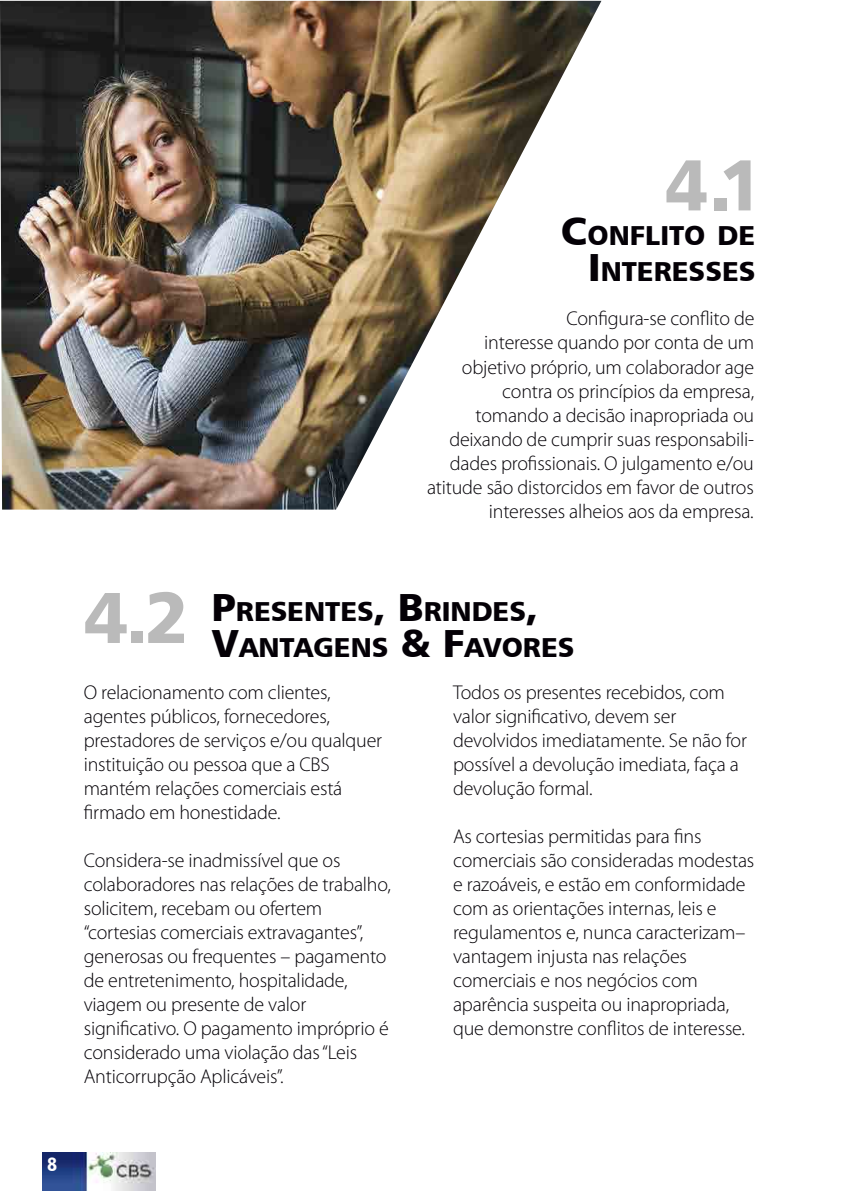
<style>
.page{position:relative;width:851px;height:1191px;background:#fff}
.page>*{position:absolute;margin:0;border:0;box-sizing:border-box;transform-origin:0 0}
.t1{font:27.4px/36px "Humanist 777 BT Black B";color:#040006;text-align:right}
.t2{font:300 20px/24px "Myriad Pro";letter-spacing:-.01em;color:#040006}
.t3{font:19.2px "Humanist 777 BT Black Condensed B";color:#fff}
.s1{font-size:39.2px}
</style>
<div class="page">
<img style="left:0;top:1px;width:601px;height:508px">
<svg style="left:666px;top:160px;width:40px;height:50px"></svg>
<div style="left:714px;top:198px;width:12px;height:12px;background:#bababa"></div>
<svg style="left:723px;top:160px;width:27px;height:50px"></svg>
<svg style="left:85px;top:593px;width:42px;height:50px"></svg>
<div style="left:131px;top:631px;width:12px;height:12px;background:#bababa"></div>
<svg style="left:148px;top:592px;width:36px;height:51px"></svg>
<img style="left:42px;top:1152px;width:114px;height:39px">
<h1 class="t1" style="left:560px;top:217px;width:196px"><span class="s1">C</span>ONFLITO DE<br><span class="s1">I</span>NTERESSES</h1>
<p class="t2" style="left:427px;top:307px;width:329px;text-align:right">Configura-se conflito de<br>interesse quando por conta de um objetivo próprio, um colaborador age contra os princípios da empresa, tomando a decisão inapropriada ou deixando de cumprir suas responsabili&shy;dades profissionais. O julgamento e/ou atitude são distorcidos em favor de outros interesses alheios aos da empresa.</p>
<h1 class="t1" style="left:211px;top:593px;width:364px;text-align:left"><span class="s1">P</span>RESENTES<span class="s1">, B</span>RINDES<span class="s1">,<br>V</span>ANTAGENS <span class="s1">&amp; F</span>AVORES</h1>
<p class="t2" style="left:84px;top:680px;width:300px">O relacionamento com clientes, agentes públicos, fornecedores, prestadores de serviços e/ou qualquer instituição ou pessoa que a CBS mantém relações comerciais está firmado em honestidade.</p>
<p class="t2" style="left:84px;top:848px;width:309px">Considera-se inadmissível que os colaboradores nas relações de trabalho, solicitem, recebam ou ofertem “cortesias comerciais extravagantes”, generosas ou frequentes – pagamento de entretenimento, hospitalidade, viagem ou presente de valor significativo. O pagamento impróprio é considerado uma violação das “Leis Anticorrupção Aplicáveis”.</p>
<p class="t2" style="left:453px;top:680px;width:295px">Todos os presentes recebidos, com valor significativo, devem ser devolvidos imediatamente. Se não for possível a devolução imediata, faça a devolução formal.</p>
<p class="t2" style="left:453px;top:824px;width:303px">As cortesias permitidas para fins comerciais são consideradas modestas e razoáveis, e estão em conformidade com as orientações internas, leis e regulamentos e, nunca caracterizam– vantagem injusta nas relações comerciais e nos negócios com aparência suspeita ou inapropriada, que demonstre conflitos de interesse.</p>
<p class="t3" style="left:47px;top:1152px;width:12px">8</p>
</div>
